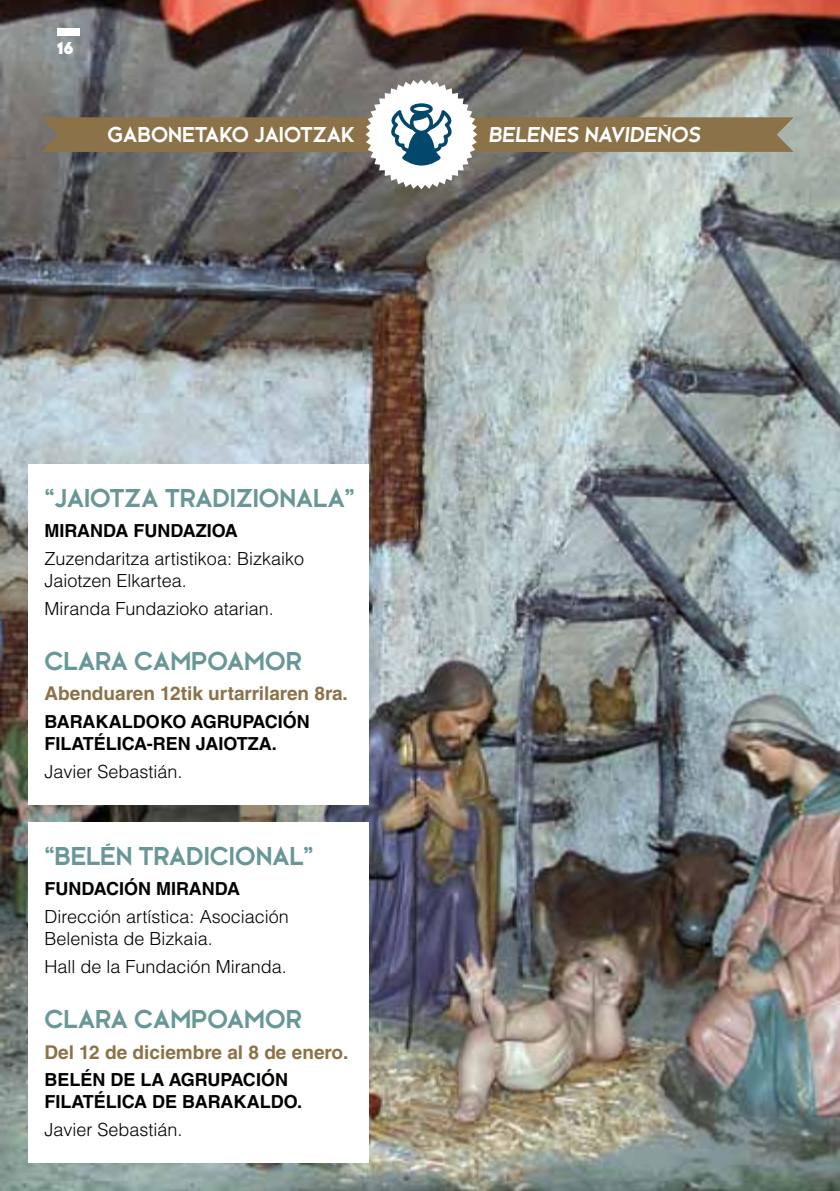
<style>
.page{position:relative;width:840px;height:1191px;background:#fff}
.page>*{position:absolute;margin:0;border:0;box-sizing:border-box;transform-origin:0 0}
.t1{font:700 24px "Kessel 105";color:#699797}
.t2{font:700 20px "Kessel 105";color:#fff}
.t3{font:italic 700 20px "Kessel 105";color:#fff}
.t4{font:700 19px "Helvetica LT Std";color:#8c7249}
.t5{font:300 18px/22px "Helvetica LT Std";color:#000}
.t6{font:700 18px/22px "Helvetica LT Std";color:#000}
.t7{font:800 16px "Kessel 105";color:#fff}
</style>
<div class="page">
<img style="left:0;top:0;width:839px;height:1191px">
<div style="left:57px;top:28px;width:22px;height:8px;background:#fff"></div>
<svg style="left:41px;top:80px;width:752px;height:109px;background:#8b877c"></svg>
<div style="left:28px;top:822px;width:341px;height:340px;background:#fff"></div>
<div style="left:28px;top:464px;width:341px;height:340px;background:#fff"></div>
<p class="t7" style="left:57px;top:38px;width:18px">16</p>
<p class="t2" style="left:108px;top:123px;width:248px">GABONETAKO JAIOTZAK</p>
<p class="t3" style="left:488px;top:123px;width:213px">BELENES NAVIDEÑOS</p>
<h1 class="t1" style="left:44px;top:483px;width:312px">“JAIOTZA TRADIZIONALA”</h1>
<p class="t6" style="left:44px;top:519px;width:195px">MIRANDA FUNDAZIOA</p>
<p class="t5" style="left:44px;top:547px;width:261px">Zuzendaritza artistikoa: Bizkaiko<br>Jaiotzen Elkartea.</p>
<p class="t5" style="left:44px;top:597px;width:231px">Miranda Fundazioko atarian.</p>
<h1 class="t1" style="left:44px;top:647px;width:259px">CLARA CAMPOAMOR</h1>
<p class="t4" style="left:44px;top:682px;width:305px">Abenduaren 12tik urtarrilaren 8ra.</p>
<p class="t6" style="left:44px;top:710px;width:267px">BARAKALDOKO AGRUPACIÓN<br>FILATÉLICA-REN JAIOTZA.</p>
<p class="t5" style="left:44px;top:760px;width:140px">Javier Sebastián.</p>
<h1 class="t1" style="left:44px;top:842px;width:270px">“BELÉN TRADICIONAL”</h1>
<p class="t6" style="left:44px;top:878px;width:197px">FUNDACIÓN MIRANDA</p>
<p class="t5" style="left:44px;top:905px;width:246px">Dirección artística: Asociación<br>Belenista de Bizkaia.</p>
<p class="t5" style="left:44px;top:955px;width:244px">Hall de la Fundación Miranda.</p>
<h1 class="t1" style="left:44px;top:1005px;width:259px">CLARA CAMPOAMOR</h1>
<p class="t4" style="left:44px;top:1040px;width:305px">Del 12 de diciembre al 8 de enero.</p>
<p class="t6" style="left:44px;top:1068px;width:259px">BELÉN DE LA AGRUPACIÓN<br>FILATÉLICA DE BARAKALDO.</p>
<p class="t5" style="left:44px;top:1118px;width:140px">Javier Sebastián.</p>
</div>
